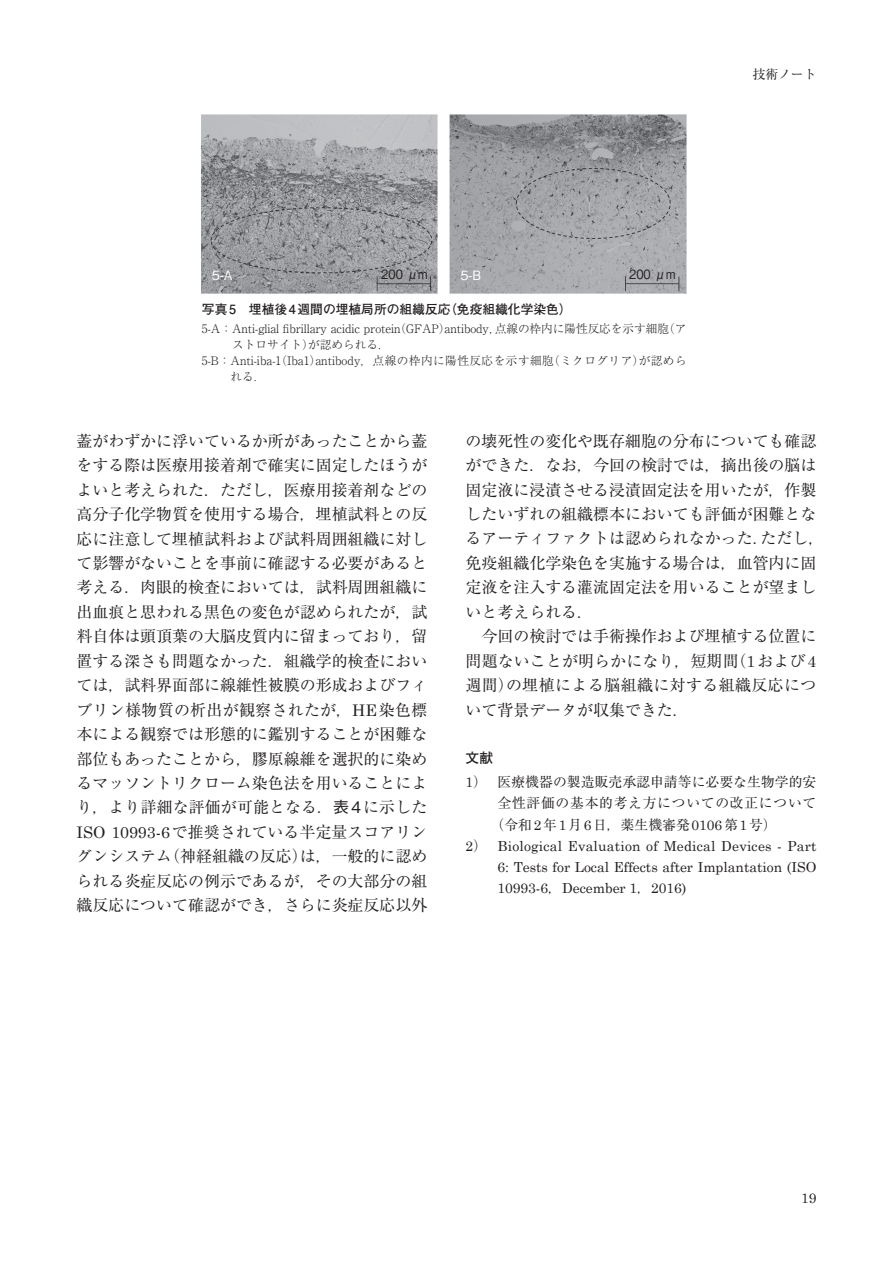
<style>
.page{position:relative;width:893px;height:1263px;background:#fff}
.page>*{position:absolute;margin:0;border:0;box-sizing:border-box;transform-origin:0 0}
.t1{font:15.9px/24.5px "Ryumin Pro";color:#231f20;text-align:justify}
.t2{font:13.8px/21.3px "Century Schoolbook";color:#231f20;text-align:justify}
.t3{font:13.8px "Ryumin Pro";letter-spacing:.005em;color:#231f20}
.t4{font:13.8px "Ryumin Pro";letter-spacing:.05em;color:#231f20}
.t5{font:700 13.8px "Futo Go B101 Pro";color:#231f20}
.t6{font:700 12.75px "Futo Go B101 Pro";color:#231f20}
.t7{font:500 12.75px "Gothic BBB Pro";color:#231f20;scale:.9 1}
.t8{font:500 12.75px "Gothic BBB Pro";color:#fff}
.t9{font:12.75px "Ryumin Pro";color:#231f20}
.t10{font:300 11.7px "Ryumin Pro";letter-spacing:-.005em;color:#231f20}
.t11{font:300 11.7px "Ryumin Pro";letter-spacing:.035em;color:#231f20}
.s1{font-family:"Century Schoolbook"}
.s2{font-family:"Gothic BBB Pro";font-weight:500}
.s3{font-family:"Ryumin Pro"}
</style>
<div class="page">
<img style="left:202px;top:115px;width:485px;height:178px">
<p class="t9" style="left:753px;top:64px;width:65px">技術ノート</p>
<p class="t8" style="left:212px;top:265px;width:22px">5-A</p>
<p class="t7" style="left:381px;top:264px;width:53px">200 μm</p>
<p class="t8" style="left:460px;top:265px;width:22px">5-B</p>
<p class="t7" style="left:629px;top:264px;width:53px">200 μm</p>
<p class="t6" style="left:202px;top:299px;width:371px">写真5　埋植後4週間の埋植局所の組織反応（免疫組織化学染色）</p>
<p class="t10" style="left:202px;top:320px;width:486px">5-A：Anti-glial fibrillary acidic protein（GFAP）antibody，点線の枠内に陽性反応を示す細胞（ア</p>
<p class="t10" style="left:232px;top:336px;width:159px">ストロサイト）が認められる．</p>
<p class="t11" style="left:202px;top:352px;width:486px">5-B：Anti-iba-1（Iba1）antibody，点線の枠内に陽性反応を示す細胞（ミクログリア）が認めら</p>
<p class="t10" style="left:231px;top:368px;width:37px">れる．</p>
<p class="t1" style="left:77px;top:427px;width:352px">蓋がわずかに浮いているか所があったことから蓋をする際は医療用接着剤で確実に固定したほうがよいと考えられた．ただし，医療用接着剤などの高分子化学物質を使用する場合，埋植試料との反応に注意して埋植試料および試料周囲組織に対して影響がないことを事前に確認する必要があると考える．肉眼的検査においては，試料周囲組織に出血痕と思われる黒色の変色が認められたが，試料自体は頭頂葉の大脳皮質内に留まっており，留置する深さも問題なかった．組織学的検査においては，試料界面部に線維性被膜の形成およびフィブリン様物質の析出が観察されたが，<span class="s1">HE</span>染色標本による観察では形態的に鑑別することが困難な部位もあったことから，膠原線維を選択的に染めるマッソントリクローム染色法を用いることにより，より詳細な評価が可能となる．<span class="s2">表4</span>に示した<span class="s1">ISO 10993-6</span>で推奨されている半定量スコアリングンシステム（神経組織の反応）は，一般的に認められる炎症反応の例示であるが，その大部分の組織反応について確認ができ，さらに炎症反応以外</p>
<p class="t1" style="left:466px;top:427px;width:360px;text-align:left">の壊死性の変化や既存細胞の分布についても確認ができた．なお，今回の検討では，摘出後の脳は固定液に浸漬させる浸漬固定法を用いたが，作製したいずれの組織標本においても評価が困難となるアーティファクトは認められなかった．ただし，免疫組織化学染色を実施する場合は，血管内に固定液を注入する灌流固定法を用いることが望ましいと考えられる．</p>
<p class="t1" style="left:466px;top:623px;width:352px;text-indent:16px">今回の検討では手術操作および埋植する位置に問題ないことが明らかになり，短期間（<span class="s1">1</span>および<span class="s1">4</span>週間）の埋植による脳組織に対する組織反応について背景データが収集できた．</p>
<p class="t5" style="left:466px;top:746px;width:29px">文献</p>
<p class="t3" style="left:466px;top:771px;width:352px"><span class="s1">1</span>） 医療機器の製造販売承認申請等に必要な生物学的安</p>
<p class="t4" style="left:497px;top:792px;width:320px">全性評価の基本的考え方についての改正について</p>
<p class="t3" style="left:491px;top:814px;width:288px">（令和<span class="s1">2</span>年<span class="s1">1</span>月<span class="s1">6</span>日，薬生機審発<span class="s1">0106</span>第<span class="s1">1</span>号）</p>
<p class="t2" style="left:497px;top:835px;width:320px;text-indent:-32px">2<span class="s3">）</span> Biological Evaluation of Medical Devices - Part 6: Tests for Local Effects after Implantation (ISO 10993-6<span class="s3">，</span>December 1<span class="s3">，</span>2016)</p>
<p class="t2" style="left:801px;top:1186px;width:17px">19</p>
</div>
